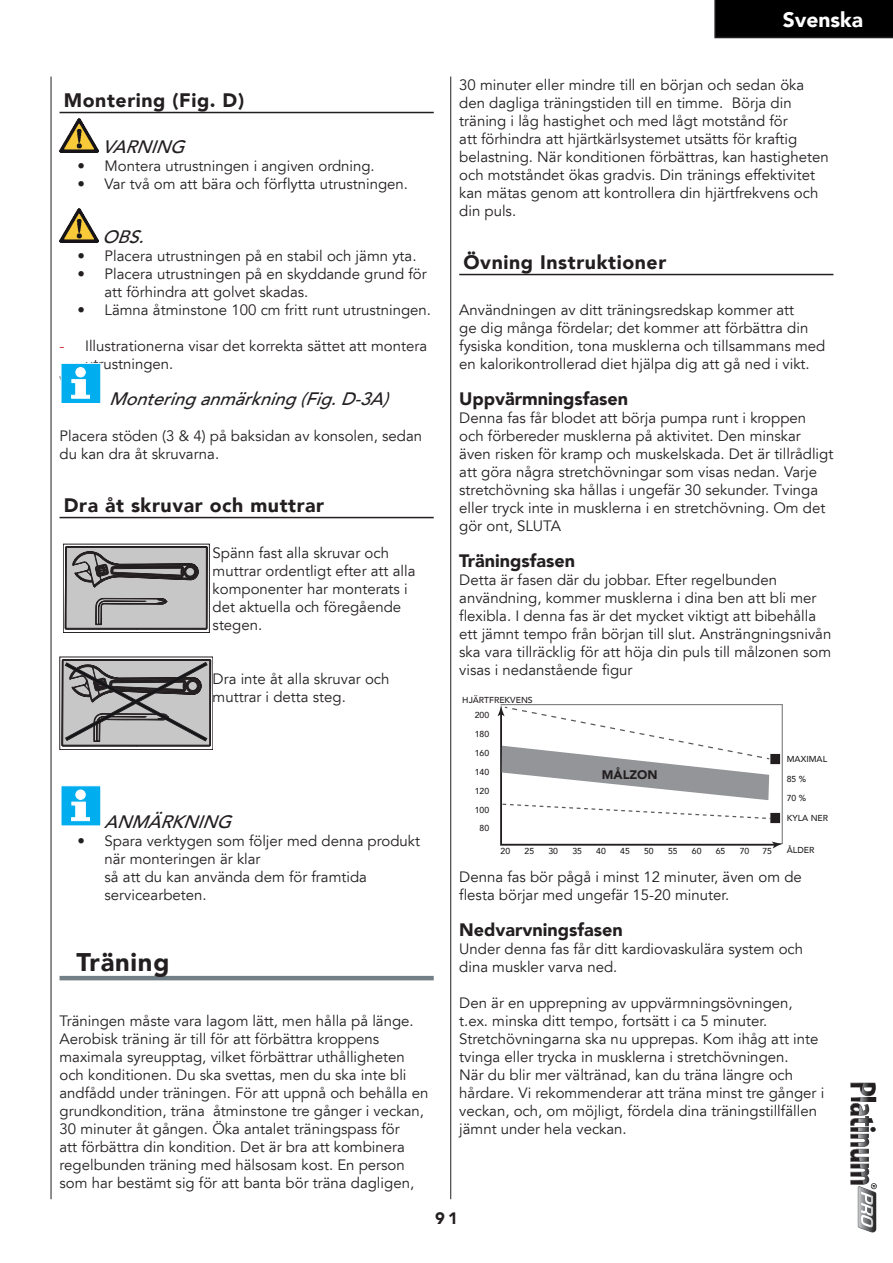
<style>
.page{position:relative;width:893px;height:1263px;background:#fff}
.page>*{position:absolute;margin:0;border:0;box-sizing:border-box;transform-origin:0 0}
.t1{font:900 25.5px "Avenir LT";letter-spacing:.03em;color:#231f20}
.t2{font:900 21px "Avenir LT";color:#fff}
.t3{font:900 19.5px "Avenir LT";letter-spacing:.03em;color:#231f20}
.t4{font:italic 500 18px "Avenir LT";color:#231f20}
.t5{font:900 18px "Avenir LT";color:#231f20}
.t6{font:900 16.5px "Avenir LT";color:#231f20}
.t7{font:15px/18px "Avenir LT";color:#231f20}
.t8{font:900 12.45px "Avenir LT";color:#231f20}
.t9{font:500 8.7px/18.9px "Avenir LT";color:#231f20;text-align:center}
.s1{color:#d1232a}
</style>
<div class="page">
<div style="left:714px;top:0;width:179px;height:38px;background:#000"></div>
<hr style="left:51px;top:77px;width:1px;height:1122px;background:#231f20">
<hr style="left:450px;top:77px;width:1px;height:1122px;background:#231f20">
<svg style="left:850px;top:1083px;width:27px;height:149px"></svg>
<hr style="left:60px;top:112px;width:374px;height:1px;background:#231f20">
<hr style="left:60px;top:517px;width:374px;height:1px;background:#231f20">
<hr style="left:60px;top:976px;width:374px;height:4px;background:#727f87">
<img style="left:60px;top:118px;width:38px;height:34px">
<img style="left:60px;top:208px;width:38px;height:34px">
<svg style="left:61px;top:363px;width:40px;height:40px"></svg>
<svg style="left:63px;top:544px;width:146px;height:88px"></svg>
<svg style="left:60px;top:657px;width:153px;height:92px"></svg>
<svg style="left:61px;top:785px;width:40px;height:41px"></svg>
<hr style="left:459px;top:274px;width:374px;height:1px;background:#231f20">
<svg style="left:498px;top:705px;width:285px;height:143px"></svg>
<hr style="left:501px;top:704px;width:282px;height:1px;background:#6c6d70">
<hr style="left:782px;top:705px;width:1px;height:138px;background:#6c6d70">
<div style="left:771px;top:754px;width:9px;height:10px;background:#231f20"></div>
<div style="left:770px;top:754px;width:10px;height:10px;border:1px solid #231f20"></div>
<div style="left:771px;top:813px;width:9px;height:9px;background:#231f20"></div>
<div style="left:770px;top:813px;width:10px;height:10px;border:1px solid #231f20"></div>
<h3 class="t3" style="left:64px;top:88px;width:182px">Montering (Fig. D)</h3>
<p class="t4" style="left:102px;top:136px;width:91px">VARNING</p>
<p class="t7" style="left:78px;top:157px;width:299px">• Montera utrustningen i angiven ordning.</p>
<p class="t7" style="left:78px;top:175px;width:332px">• Var två om att bära och förflytta utrustningen.</p>
<p class="t4" style="left:102px;top:226px;width:51px">OBS.</p>
<p class="t7" style="left:78px;top:247px;width:340px">• Placera utrustningen på en stabil och jämn yta.</p>
<p class="t7" style="left:105px;top:265px;width:324px;text-indent:-27px">• Placera utrustningen på en skyddande grund för att förhindra att golvet skadas.</p>
<p class="t7" style="left:78px;top:301px;width:355px">• Lämna åtminstone 100 cm fritt runt utrustningen.</p>
<p class="t7" style="left:60px;top:337px;width:369px"><span class="s1">-</span> Illustrationerna visar det korrekta sättet att montera</p>
<p class="t7" style="left:85px;top:355px;width:90px">utrustningen.</p>
<p class="t7" style="left:60px;top:373px;width:7px">\</p>
<p class="t4" style="left:109px;top:388px;width:288px">Monteringanmärkning(Fig.D-3A)</p>
<p class="t7" style="left:60px;top:427px;width:364px">Placera stöden (3 &amp; 4) på baksidan av konsolen, sedan du kan dra åt skruvarna.</p>
<h3 class="t3" style="left:64px;top:493px;width:262px">Dra åt skruvar och muttrar</h3>
<p class="t7" style="left:213px;top:544px;width:204px">Spänn fast alla skruvar och muttrar ordentligt efter att alla komponenter har monterats i det aktuella och föregående stegen.</p>
<p class="t7" style="left:213px;top:670px;width:178px">Dra inte åt alla skruvar och muttrar i detta steg.</p>
<p class="t4" style="left:104px;top:811px;width:136px">ANMÄRKNING</p>
<p class="t7" style="left:105px;top:832px;width:317px;text-indent:-27px">• Spara verktygen som följer med denna produkt när monteringen är klar<br>så att du kan använda dem för framtida servicearbeten.</p>
<h1 class="t1" style="left:77px;top:946px;width:94px">Träning</h1>
<p class="t7" style="left:60px;top:1012px;width:370px">Träningen måste vara lagom lätt, men hålla på länge.<br>Aerobisk träning är till för att förbättra kroppens maximala syreupptag, vilket förbättrar uthålligheten och konditionen. Du ska svettas, men du ska inte bli andfådd under träningen. För att uppnå och behålla en grundkondition, träna åtminstone tre gånger i veckan, 30 minuter åt gången. Öka antalet träningspass för<br>att förbättra din kondition. Det är bra att kombinera regelbunden träning med hälsosam kost. En person som har bestämt sig för att banta bör träna dagligen,</p>
<h2 class="t2" style="left:783px;top:6px;width:82px">Svenska</h2>
<p class="t7" style="left:459px;top:76px;width:371px">30 minuter eller mindre till en början och sedan öka den dagliga träningstiden till en timme. Börja din träning i låg hastighet och med lågt motstånd för<br>att förhindra att hjärtkärlsystemet utsätts för kraftig belastning. När konditionen förbättras, kan hastigheten och motståndet ökas gradvis. Din tränings effektivitet kan mätas genom att kontrollera din hjärtfrekvens och din puls.</p>
<h3 class="t3" style="left:463px;top:250px;width:204px">Övning Instruktioner</h3>
<p class="t7" style="left:459px;top:301px;width:368px">Användningen av ditt träningsredskap kommer att<br>ge dig många fördelar; det kommer att förbättra din fysiska kondition, tona musklerna och tillsammans med en kalorikontrollerad diet hjälpa dig att gå ned i vikt.</p>
<p class="t5" style="left:459px;top:388px;width:171px">Uppvärmningsfasen</p>
<p class="t7" style="left:459px;top:409px;width:376px">Denna fas får blodet att börja pumpa runt i kroppen och förbereder musklerna på aktivitet. Den minskar även risken för kramp och muskelskada. Det är tillrådligt att göra några stretchövningar som visas nedan. Varje stretchövning ska hållas i ungefär 30 sekunder. Tvinga eller tryck inte in musklerna i en stretchövning. Om det gör ont, SLUTA</p>
<p class="t5" style="left:459px;top:550px;width:118px">Träningsfasen</p>
<p class="t7" style="left:459px;top:571px;width:374px">Detta är fasen där du jobbar. Efter regelbunden användning, kommer musklerna i dina ben att bli mer flexibla. I denna fas är det mycket viktigt att bibehålla ett jämnt tempo från början till slut. Ansträngningsnivån ska vara tillräcklig för att höja din puls till målzonen som visas i nedanstående figur</p>
<p class="t9" style="left:475px;top:706px;width:16px">200<br>180<br>160<br>140<br>120<br>100<br>80</p>
<p class="t9" style="left:501px;top:841px;width:11px">20</p>
<p class="t9" style="left:524px;top:841px;width:11px">25</p>
<p class="t9" style="left:548px;top:841px;width:11px">30</p>
<p class="t9" style="left:572px;top:841px;width:11px">35</p>
<p class="t9" style="left:596px;top:841px;width:11px">40</p>
<p class="t9" style="left:620px;top:841px;width:11px">45</p>
<p class="t9" style="left:644px;top:841px;width:11px">50</p>
<p class="t9" style="left:668px;top:841px;width:11px">55</p>
<p class="t9" style="left:692px;top:841px;width:11px">60</p>
<p class="t9" style="left:716px;top:841px;width:11px">65</p>
<p class="t9" style="left:740px;top:841px;width:11px">70</p>
<p class="t9" style="left:762px;top:841px;width:11px">75</p>
<p class="t9" style="left:462px;top:690px;width:72px">HJÄRTFREKVENS</p>
<p class="t9" style="left:787px;top:750px;width:42px">MAXIMAL</p>
<p class="t8" style="left:602px;top:767px;width:57px">MÅLZON</p>
<p class="t9" style="left:787px;top:770px;width:21px;text-align:left">85 %<br>70 %</p>
<p class="t9" style="left:787px;top:809px;width:43px">KYLA NER</p>
<p class="t9" style="left:787px;top:841px;width:29px">ÅLDER</p>
<p class="t7" style="left:459px;top:868px;width:344px">Denna fas bör pågå i minst 12 minuter, även om de flesta börjar med ungefär 15-20 minuter.</p>
<p class="t5" style="left:459px;top:919px;width:165px">Nedvarvningsfasen</p>
<p class="t7" style="left:459px;top:940px;width:345px">Under denna fas får ditt kardiovaskulära system och dina muskler varva ned.</p>
<p class="t7" style="left:459px;top:994px;width:366px">Den är en upprepning av uppvärmningsövningen, t.ex. minska ditt tempo, fortsätt i ca 5 minuter.<br>Stretchövningarna ska nu upprepas. Kom ihåg att inte tvinga eller trycka in musklerna i stretchövningen.<br>När du blir mer vältränad, kan du träna längre och hårdare. Vi rekommenderar att träna minst tre gånger i veckan, och, om möjligt, fördela dina träningstillfällen jämnt under hela veckan.</p>
<p class="t6" style="left:435px;top:1208px;width:24px">91</p>
</div>
